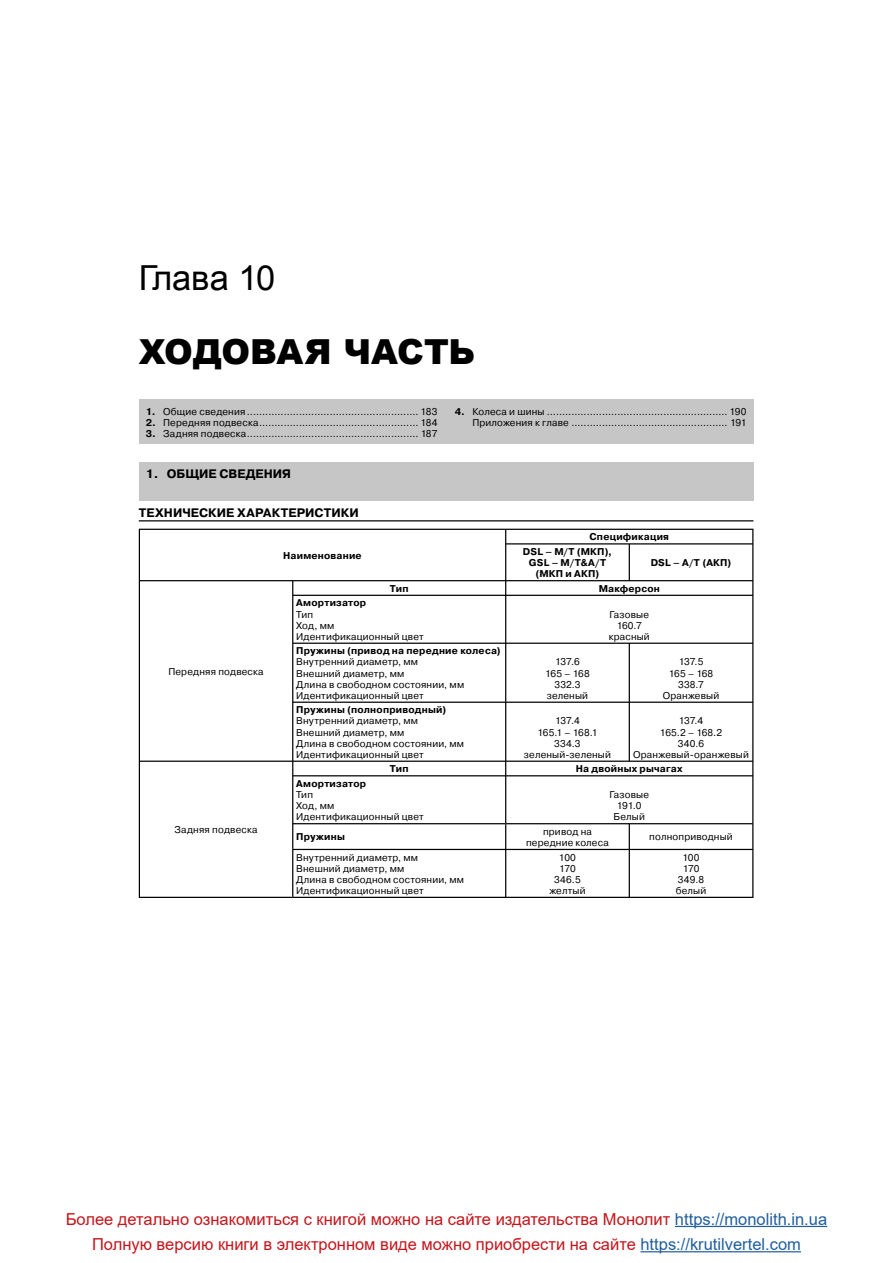
<style>
.page{position:relative;width:893px;height:1263px;background:#fff}
.page>*{position:absolute;margin:0;border:0;box-sizing:border-box;transform-origin:0 0}
.t1{font:900 34.5px "Arial";letter-spacing:-.005em;color:#000}
.t2{font:34.5px "Arial";letter-spacing:-.005em;color:#000}
.t3{font:16.5px "Arial";color:#c4161c}
.t4{font:700 12.3px "Pragmatica C";color:#000}
.t5{font:9.9px/11.1px "Pragmatica C";letter-spacing:.015em;color:#000;text-align:center}
.t6{font:700 9.9px/14.5px "Pragmatica C";letter-spacing:.02em;color:#000}
.s1{font-weight:700}
.s2{color:#215e9e}
</style>
<div class="page">
<div style="left:139px;top:400px;width:614px;height:44px;background:#c6c6c6"></div>
<div style="left:139px;top:462px;width:614px;height:38px;background:#c6c6c6"></div>
<hr style="left:139px;top:520px;width:614px;height:1px;background:#000">
<hr style="left:139px;top:529px;width:154px;height:1px;background:#000">
<svg style="left:139px;top:530px;width:1px;height:14px"></svg>
<hr style="left:293px;top:529px;width:213px;height:1px;background:#000">
<hr style="left:139px;top:544px;width:1px;height:36px;background:#000">
<hr style="left:506px;top:529px;width:123px;height:1px;background:#000">
<svg style="left:505px;top:530px;width:1px;height:13px"></svg>
<hr style="left:629px;top:529px;width:124px;height:1px;background:#000">
<svg style="left:752px;top:530px;width:1px;height:13px"></svg>
<hr style="left:505px;top:543px;width:124px;height:1px;background:#000">
<hr style="left:505px;top:544px;width:1px;height:36px;background:#000">
<hr style="left:629px;top:543px;width:124px;height:1px;background:#000">
<hr style="left:629px;top:544px;width:1px;height:36px;background:#000">
<hr style="left:752px;top:544px;width:1px;height:36px;background:#000">
<hr style="left:139px;top:580px;width:154px;height:1px;background:#000">
<svg style="left:139px;top:581px;width:1px;height:14px"></svg>
<hr style="left:139px;top:595px;width:1px;height:48px;background:#000">
<hr style="left:139px;top:643px;width:1px;height:59px;background:#000">
<hr style="left:139px;top:702px;width:1px;height:58px;background:#000">
<hr style="left:293px;top:580px;width:213px;height:1px;background:#000">
<svg style="left:292px;top:581px;width:1px;height:14px"></svg>
<hr style="left:506px;top:580px;width:123px;height:1px;background:#000">
<svg style="left:505px;top:581px;width:1px;height:14px"></svg>
<hr style="left:629px;top:580px;width:124px;height:1px;background:#000">
<svg style="left:752px;top:581px;width:1px;height:14px"></svg>
<hr style="left:292px;top:595px;width:214px;height:1px;background:#000">
<hr style="left:292px;top:596px;width:1px;height:47px;background:#000">
<hr style="left:506px;top:595px;width:123px;height:1px;background:#000">
<hr style="left:505px;top:596px;width:1px;height:47px;background:#000">
<hr style="left:629px;top:595px;width:124px;height:1px;background:#000">
<hr style="left:752px;top:596px;width:1px;height:47px;background:#000">
<hr style="left:292px;top:643px;width:214px;height:1px;background:#000">
<hr style="left:292px;top:644px;width:1px;height:58px;background:#000">
<hr style="left:506px;top:643px;width:123px;height:1px;background:#000">
<hr style="left:505px;top:644px;width:1px;height:58px;background:#000">
<hr style="left:629px;top:643px;width:124px;height:1px;background:#000">
<hr style="left:629px;top:644px;width:1px;height:58px;background:#000">
<hr style="left:752px;top:644px;width:1px;height:58px;background:#000">
<hr style="left:292px;top:702px;width:214px;height:1px;background:#000">
<hr style="left:292px;top:703px;width:1px;height:57px;background:#000">
<hr style="left:506px;top:702px;width:123px;height:1px;background:#000">
<hr style="left:505px;top:703px;width:1px;height:57px;background:#000">
<hr style="left:629px;top:702px;width:124px;height:1px;background:#000">
<hr style="left:629px;top:703px;width:1px;height:57px;background:#000">
<hr style="left:752px;top:703px;width:1px;height:57px;background:#000">
<hr style="left:139px;top:760px;width:154px;height:2px;background:#000">
<svg style="left:139px;top:762px;width:1px;height:14px"></svg>
<hr style="left:139px;top:776px;width:1px;height:48px;background:#000">
<svg style="left:139px;top:824px;width:1px;height:25px"></svg>
<hr style="left:139px;top:849px;width:1px;height:48px;background:#000">
<hr style="left:139px;top:897px;width:154px;height:1px;background:#000">
<hr style="left:293px;top:760px;width:213px;height:2px;background:#000">
<svg style="left:292px;top:762px;width:1px;height:13px"></svg>
<hr style="left:506px;top:760px;width:123px;height:2px;background:#000">
<svg style="left:505px;top:762px;width:1px;height:13px"></svg>
<hr style="left:629px;top:760px;width:124px;height:2px;background:#000">
<svg style="left:752px;top:762px;width:1px;height:13px"></svg>
<hr style="left:292px;top:775px;width:214px;height:1px;background:#000">
<hr style="left:292px;top:776px;width:1px;height:47px;background:#000">
<hr style="left:506px;top:775px;width:123px;height:1px;background:#000">
<hr style="left:505px;top:776px;width:1px;height:47px;background:#000">
<hr style="left:629px;top:775px;width:124px;height:1px;background:#000">
<hr style="left:752px;top:776px;width:1px;height:47px;background:#000">
<hr style="left:292px;top:823px;width:214px;height:1px;background:#000">
<svg style="left:292px;top:824px;width:1px;height:25px"></svg>
<hr style="left:506px;top:823px;width:123px;height:1px;background:#000">
<svg style="left:505px;top:824px;width:1px;height:25px"></svg>
<hr style="left:629px;top:823px;width:124px;height:1px;background:#000">
<svg style="left:629px;top:824px;width:1px;height:25px"></svg>
<svg style="left:752px;top:824px;width:1px;height:25px"></svg>
<hr style="left:292px;top:849px;width:214px;height:1px;background:#000">
<hr style="left:292px;top:850px;width:1px;height:47px;background:#000">
<hr style="left:506px;top:849px;width:123px;height:1px;background:#000">
<hr style="left:505px;top:850px;width:1px;height:47px;background:#000">
<hr style="left:629px;top:849px;width:124px;height:1px;background:#000">
<hr style="left:629px;top:850px;width:1px;height:47px;background:#000">
<hr style="left:752px;top:850px;width:1px;height:47px;background:#000">
<hr style="left:293px;top:897px;width:460px;height:1px;background:#000">
<hr style="left:640px;top:1251px;width:161px;height:1px;background:#215e9e">
<hr style="left:675px;top:1226px;width:152px;height:1px;background:#215e9e">
<h1 class="t2" style="left:139px;top:255px;width:138px">Глава 10</h1>
<h1 class="t1" style="left:139px;top:327px;width:338px">ХОДОВАЯ ЧАСТЬ</h1>
<p class="t5" style="left:146px;top:406px;width:293px"><span class="s1">1.</span> Общие сведения ........................................................ 183</p>
<p class="t5" style="left:146px;top:417px;width:293px"><span class="s1">2.</span> Передняя подвеска .................................................... 184</p>
<p class="t5" style="left:146px;top:428px;width:293px"><span class="s1">3.</span> Задняя подвеска ........................................................ 187</p>
<p class="t5" style="left:455px;top:406px;width:293px;text-align:right"><span class="s1">4.</span> Колеса и шины ........................................................... 190<br>Приложения к главе ................................................... 191</p>
<p class="t4" style="left:146px;top:467px;width:147px">1. ОБЩИЕ СВЕДЕНИЯ</p>
<p class="t4" style="left:139px;top:506px;width:222px">ТЕХНИЧЕСКИЕ ХАРАКТЕРИСТИКИ</p>
<p class="t6" style="left:283px;top:548px;width:80px">Наименование</p>
<p class="t6" style="left:523px;top:530px;width:148px;text-indent:67px">Спецификация<br>DSL – M/T (МКП),</p>
<p class="t6" style="left:529px;top:557px;width:79px;line-height:11.1px;text-align:center">GSL – M/T&amp;A/T (МКП и АКП)</p>
<p class="t6" style="left:651px;top:556px;width:82px">DSL – A/T (АКП)</p>
<p class="t6" style="left:390px;top:581px;width:20px">Тип</p>
<p class="t6" style="left:599px;top:581px;width:63px">Макферсон</p>
<p class="t5" style="left:168px;top:666px;width:97px">Передняя подвеска</p>
<p class="t5" style="left:175px;top:824px;width:85px">Задняя подвеска</p>
<p class="t6" style="left:296px;top:596px;width:72px">Амортизатор</p>
<p class="t5" style="left:296px;top:609px;width:129px;text-align:left">Тип<br>Ход, мм<br>Идентификационный цвет</p>
<p class="t5" style="left:609px;top:609px;width:43px">Газовые<br>160.7 красный</p>
<p class="t6" style="left:296px;top:644px;width:206px">Пружины (привод на передние колеса)</p>
<p class="t5" style="left:296px;top:656px;width:169px;text-align:left">Внутренний диаметр, мм<br>Внешний диаметр, мм<br>Длина в свободном состоянии, мм<br>Идентификационный цвет</p>
<p class="t5" style="left:545px;top:656px;width:46px">137.6<br>165 – 168<br>332.3 зеленый</p>
<p class="t5" style="left:663px;top:656px;width:58px">137.5<br>165 – 168<br>338.7<br>Оранжевый</p>
<p class="t6" style="left:296px;top:703px;width:152px">Пружины (полноприводный)</p>
<p class="t5" style="left:296px;top:715px;width:169px;text-align:left">Внутренний диаметр, мм<br>Внешний диаметр, мм<br>Длина в свободном состоянии, мм<br>Идентификационный цвет</p>
<p class="t5" style="left:524px;top:715px;width:89px">137.4<br>165.1 – 168.1<br>334.3 зеленый-зеленый</p>
<p class="t5" style="left:633px;top:715px;width:117px">137.4<br>165.2 – 168.2<br>340.6<br>Оранжевый-оранжевый</p>
<p class="t6" style="left:390px;top:762px;width:20px">Тип</p>
<p class="t6" style="left:576px;top:762px;width:108px">На двойных рычагах</p>
<p class="t6" style="left:296px;top:776px;width:72px">Амортизатор</p>
<p class="t5" style="left:296px;top:789px;width:129px;text-align:left">Тип<br>Ход, мм<br>Идентификационный цвет</p>
<p class="t5" style="left:610px;top:789px;width:41px">Газовые<br>191.0<br>Белый</p>
<p class="t6" style="left:296px;top:830px;width:50px">Пружины</p>
<p class="t5" style="left:526px;top:826px;width:84px">привод на передние колеса</p>
<p class="t5" style="left:649px;top:831px;width:85px">полноприводный</p>
<p class="t5" style="left:296px;top:852px;width:169px;text-align:left">Внутренний диаметр, мм<br>Внешний диаметр, мм<br>Длина в свободном состоянии, мм<br>Идентификационный цвет</p>
<p class="t5" style="left:549px;top:852px;width:38px">100<br>170<br>346.5 желтый</p>
<p class="t5" style="left:676px;top:852px;width:32px">100<br>170<br>349.8 белый</p>
<h2 class="t3" style="left:66px;top:1207px;width:763px">Более детально ознакомиться с книгой можно на сайте издательства Монолит <span class="s2">https://monolith.in.ua</span></h2>
<h2 class="t3" style="left:92px;top:1233px;width:710px">Полную версию книги в электронном виде можно приобрести на сайте <span class="s2">https://krutilvertel.com</span></h2>
</div>
